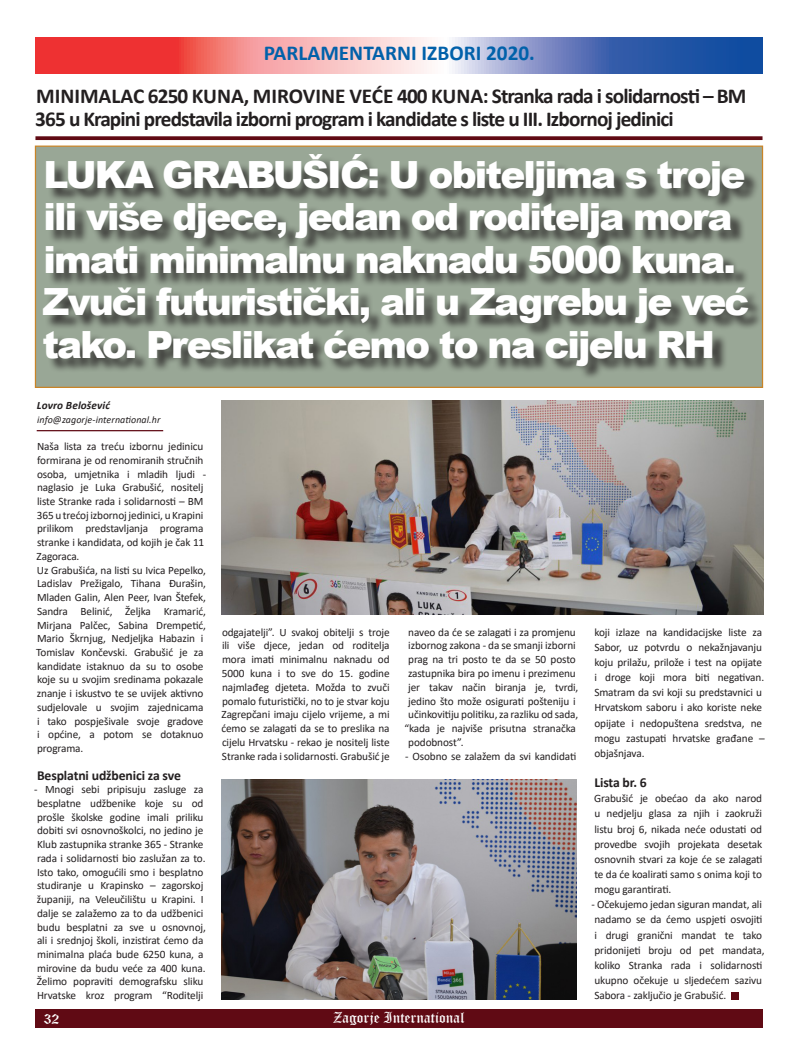
<style>
.page{position:relative;width:798px;height:1063px;background:#fff}
.page>*{position:absolute;margin:0;border:0;box-sizing:border-box;transform-origin:0 0}
.t1{font:900 37.5px/42.5px "Arial";letter-spacing:-.05em;color:#fff}
.t2{font:700 21.25px/23.8px "Calibri";letter-spacing:-.04em;color:#231f20}
.t3{font:700 21.25px "Calibri";color:#0161aa}
.t4{font:15px "Old English Text";color:#fff}
.t5{font:700 13.75px "Calibri";letter-spacing:-.01em;color:#231f20}
.t6{font:11.25px/13.8px "Calibri";letter-spacing:-.01em;color:#231f20}
.t7{font:italic 700 11.25px "Calibri";letter-spacing:.01em;color:#231f20}
.t8{font:italic 10px "Calibri";letter-spacing:.01em;color:#231f20}
</style>
<div class="page">
<div style="left:35px;top:1009px;width:727px;height:19px;background:#600a14"></div>
<div style="left:35px;top:146px;width:727px;height:242px;background:#99a796;border:1px solid #c98427"></div>
<div style="left:45px;top:156px;width:718px;height:225px;background:#231f20;opacity:.75"></div>
<svg style="left:35px;top:136px;width:727px;height:4px;background:#6b1c25"></svg>
<hr style="left:37px;top:430px;width:126px;height:1px;background:#600a14">
<div style="left:730px;top:992px;width:7px;height:7px;background:#600a14"></div>
<img style="left:221px;top:780px;width:355px;height:219px">
<svg style="left:35px;top:38px;width:727px;height:35px;background:#b2819c"></svg>
<img style="left:221px;top:400px;width:541px;height:215px">
<p class="t3" style="left:263px;top:38px;width:273px">PARLAMENTARNI IZBORI 2020.</p>
<p class="t2" style="left:35px;top:83px;width:712px">MINIMALAC 6250 KUNA, MIROVINE VEĆE 400 KUNA: Stranka rada i solidarnosti – BM<br>365 u Krapini predstavila izborni program i kandidate s liste u III. Izbornoj jedinici</p>
<p class="t1" style="left:42px;top:152px;width:708px">LUKA GRABUŠIĆ: U obiteljima s troje ili više djece, jedan od roditelja mora imati minimalnu naknadu 5000 kuna.<br>Zvuči futuristički, ali u Zagrebu je već tako. Preslikat ćemo to na cijelu RH</p>
<p class="t7" style="left:37px;top:397px;width:75px">Lovro Belošević</p>
<p class="t8" style="left:37px;top:412px;width:125px">info@zagorje-international.hr</p>
<p class="t6" style="left:37px;top:439px;width:171px">Naša lista za treću izbornu jedinicu formirana je od renomiranih stručnih osoba, umjetnika i mladih ljudi - naglasio je Luka Grabušić, nositelj liste Stranke rada i solidarnosti – BM 365 u trećoj izbornoj jedinici, u Krapini prilikom predstavljanja programa stranke i kandidata, od kojih je čak 11<br>Zagoraca.</p>
<p class="t6" style="left:36px;top:563px;width:171px">Uz Grabušića, na listi su Ivica Pepelko, Ladislav Prežigalo, Tihana Đurašin, Mladen Galin, Alen Peer, Ivan Štefek, Sandra Belinić, Željka Kramarić, Mirjana Palčec, Sabina Drempetić, Mario Škrnjug, Nedjeljka Habazin i Tomislav Končevski. Grabušić je za kandidate istaknuo da su to osobe koje su u svojim sredinama pokazale znanje i iskustvo te se uvijek aktivno sudjelovale u svojim zajednicama i tako pospješivale svoje gradove i općine, a potom se dotaknuo programa.</p>
<p class="t5" style="left:37px;top:765px;width:145px">Besplatni udžbenici za sve</p>
<p class="t6" style="left:34px;top:782px;width:173px">- Mnogi sebi pripisuju zasluge za besplatne udžbenike koje su od prošle školske godine imali priliku dobiti svi osnovnoškolci, no jedino je Klub zastupnika stranke 365 - Stranke rada i solidarnosti bio zaslužan za to.<br>Isto tako, omogućili smo i besplatno studiranje u Krapinsko – zagorskoj županiji, na Veleučilištu u Krapini. I dalje se zalažemo za to da udžbenici budu besplatni za sve u osnovnoj, ali i srednjoj školi, inzistirat ćemo da minimalna plaća bude 6250 kuna, a mirovine da budu veće za 400 kuna.<br>Želimo popraviti demografsku sliku Hrvatske kroz program “Roditelji</p>
<p class="t6" style="left:221px;top:625px;width:170px;text-align:justify">odgajatelji”. U svakoj obitelji s troje ili više djece, jedan od roditelja mora imati minimalnu naknadu od 5000 kuna i to sve do 15. godine najmlađeg djeteta. Možda to zvuči pomalo futuristički, no to je stvar koju Zagrepčani imaju cijelo vrijeme, a mi ćemo se zalagati da se to preslika na cijelu Hrvatsku - rekao je nositelj liste Stranke rada i solidarnosti. Grabušić je</p>
<p class="t6" style="left:408px;top:625px;width:169px">naveo da će se zalagati i za promjenu</p>
<p class="t6" style="left:594px;top:624px;width:172px;line-height:15.1px">koji izlaze na kandidacijske liste za Sabor, uz potvrdu o nekažnjavanju koju prilažu, prilože i test na opijate i droge koji mora biti negativan.<br>Smatram da svi koji su predstavnici u Hrvatskom saboru i ako koriste neke opijate i nedopuštena sredstva, ne mogu zastupati hrvatske građane – objašnjava.</p>
<p class="t5" style="left:594px;top:773px;width:54px">Lista br. 6</p>
<p class="t6" style="left:594px;top:791px;width:170px;line-height:15.1px;text-align:justify">Grabušić je obećao da ako narod u nedjelju glasa za njih i zaokruži listu broj 6, nikada neće odustati od provedbe svojih projekata desetak osnovnih stvari za koje će se zalagati te da će koalirati samo s onima koji to mogu garantirati.</p>
<p class="t6" style="left:591px;top:897px;width:175px;line-height:15.1px">- Očekujemo jedan siguran mandat, ali nadamo se da ćemo uspjeti osvojiti i drugi granični mandat te tako pridonijeti broju od pet mandata, koliko Stranka rada i solidarnosti ukupno očekuje u sljedećem sazivu Sabora - zaključio je Grabušić.</p>
<p class="t6" style="left:408px;top:639px;width:169px">izbornog zakona - da se smanji izborni</p>
<p class="t6" style="left:408px;top:652px;width:169px">prag na tri posto te da se 50 posto</p>
<p class="t6" style="left:408px;top:666px;width:169px">zastupnika bira po imenu i prezimenu</p>
<p class="t6" style="left:408px;top:680px;width:172px">jer takav način biranja je, tvrdi,</p>
<p class="t6" style="left:408px;top:694px;width:169px">jedino što može osigurati pošteniju i</p>
<p class="t6" style="left:408px;top:707px;width:171px">učinkovitiju politiku, za razliku od sada,</p>
<p class="t6" style="left:404px;top:721px;width:173px">“kada je najviše prisutna stranačka</p>
<p class="t6" style="left:408px;top:735px;width:57px">podobnost”.</p>
<p class="t6" style="left:405px;top:749px;width:172px">- Osobno se zalažem da svi kandidati</p>
<h3 class="t4" style="left:44px;top:1009px;width:17px">32</h3>
<h3 class="t4" style="left:333px;top:1008px;width:133px">Zagorje International</h3>
</div>
